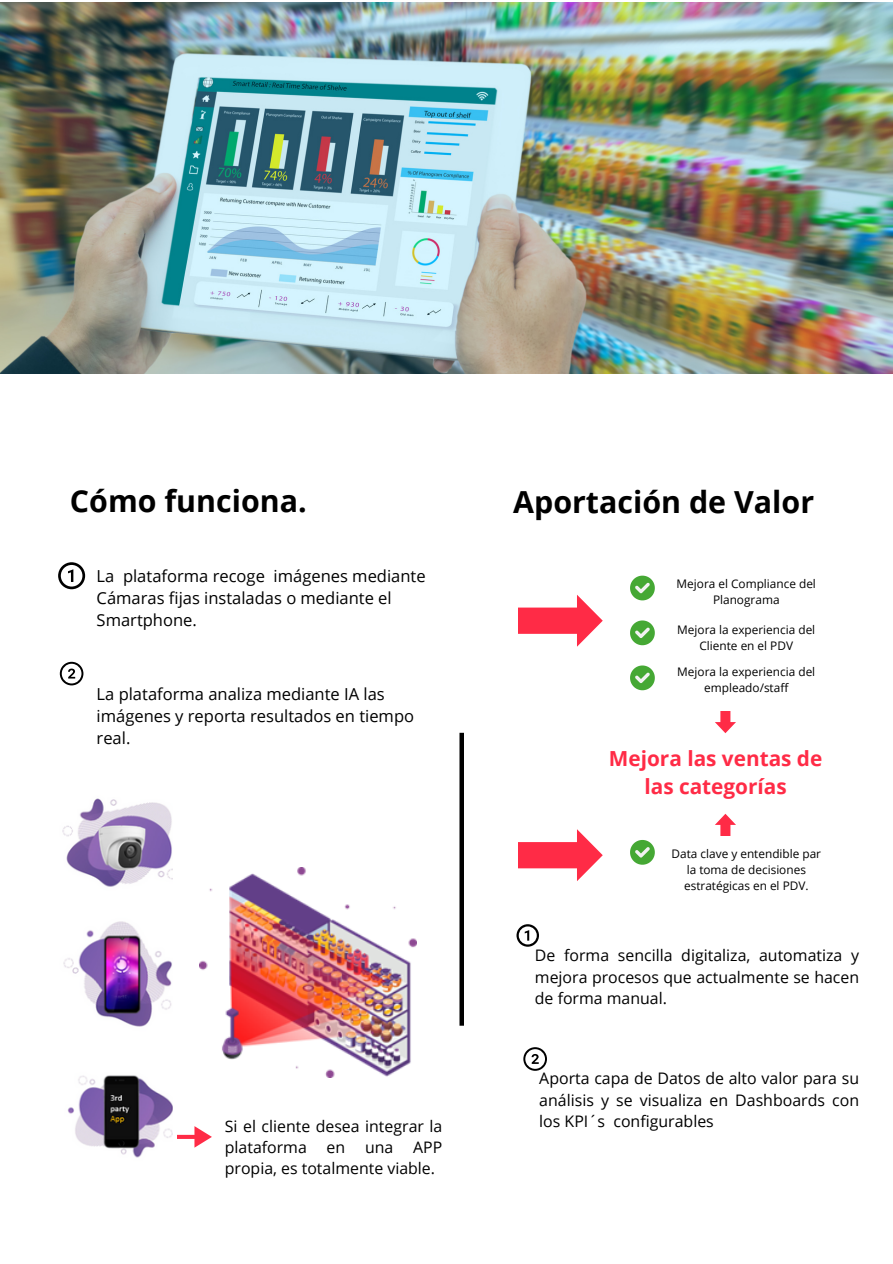
<style>
.page{position:relative;width:893px;height:1264px;background:#fff}
.page>*{position:absolute;margin:0;border:0;box-sizing:border-box;transform-origin:0 0}
.t1{font:700 30.3px "Open Sans";color:#000}
.t2{font:700 20.7px/28.5px "Open Sans";color:#ff2b46;text-align:center}
.t3{font:16.5px/22px "Open Sans";color:#000}
.t4{font:15.9px/21.3px "Open Sans";color:#000;text-align:justify}
.t5{font:11.85px/15.8px "Open Sans";color:#000;text-align:center}
</style>
<div class="page">
<img style="left:62px;top:798px;width:110px;height:360px">
<img style="left:199px;top:867px;width:217px;height:210px">
<svg style="left:60px;top:661px;width:23px;height:24px"></svg>
<svg style="left:177px;top:1126px;width:35px;height:21px"></svg>
<svg style="left:518px;top:595px;width:84px;height:51px"></svg>
<svg style="left:630px;top:575px;width:24px;height:25px"></svg>
<svg style="left:630px;top:620px;width:24px;height:25px"></svg>
<svg style="left:630px;top:665px;width:24px;height:25px"></svg>
<svg style="left:715px;top:711px;width:21px;height:22px"></svg>
<svg style="left:516px;top:924px;width:23px;height:22px"></svg>
<svg style="left:523px;top:1047px;width:24px;height:23px"></svg>
<svg style="left:518px;top:829px;width:84px;height:52px"></svg>
<svg style="left:630px;top:840px;width:24px;height:24px"></svg>
<svg style="left:715px;top:813px;width:21px;height:23px"></svg>
<img style="left:0;top:2px;width:892px;height:372px">
<svg style="left:58px;top:562px;width:27px;height:27px"></svg>
<div style="left:459px;top:732px;width:5px;height:293px;background:#000"></div>
<p class="t1" style="left:70px;top:480px;width:238px">Cómo funciona.</p>
<h3 class="t3" style="left:97px;top:564px;width:330px">La plataforma recoge imágenes mediante<br>Cámaras fijas instaladas o mediante el<br>Smartphone.</h3>
<p class="t3" style="left:97px;top:682px;width:319px">La plataforma analiza mediante IA las imágenes y reporta resultados en tiempo real.</p>
<h3 class="t4" style="left:225px;top:1114px;width:219px">Si el cliente desea integrar la plataforma en una APP propia, es totalmente viable.</h3>
<p class="t1" style="left:513px;top:480px;width:302px">Aportación de Valor</p>
<p class="t5" style="left:676px;top:575px;width:141px">Mejora el Compliance del<br>Planograma</p>
<h1 class="t5" style="left:677px;top:621px;width:139px">Mejora la experiencia del</h1>
<p class="t5" style="left:699px;top:637px;width:95px">Cliente en el PDV</p>
<h1 class="t5" style="left:677px;top:663px;width:139px">Mejora la experiencia del empleado/staff</h1>
<h3 class="t2" style="left:609px;top:743px;width:215px">Mejora las ventas de las categorías</h3>
<p class="t5" style="left:671px;top:845px;width:151px;line-height:16.2px">Data clave y entendible par la toma de decisiones estratégicas en el PDV.</p>
<p class="t4" style="left:535px;top:944px;width:326px">De forma sencilla digitaliza, automatiza y mejora procesos que actualmente se hacen de forma manual.</p>
<p class="t4" style="left:539px;top:1067px;width:321px">Aporta capa de Datos de alto valor para su análisis y se visualiza en Dashboards con los KPI´s configurables</p>
</div>
